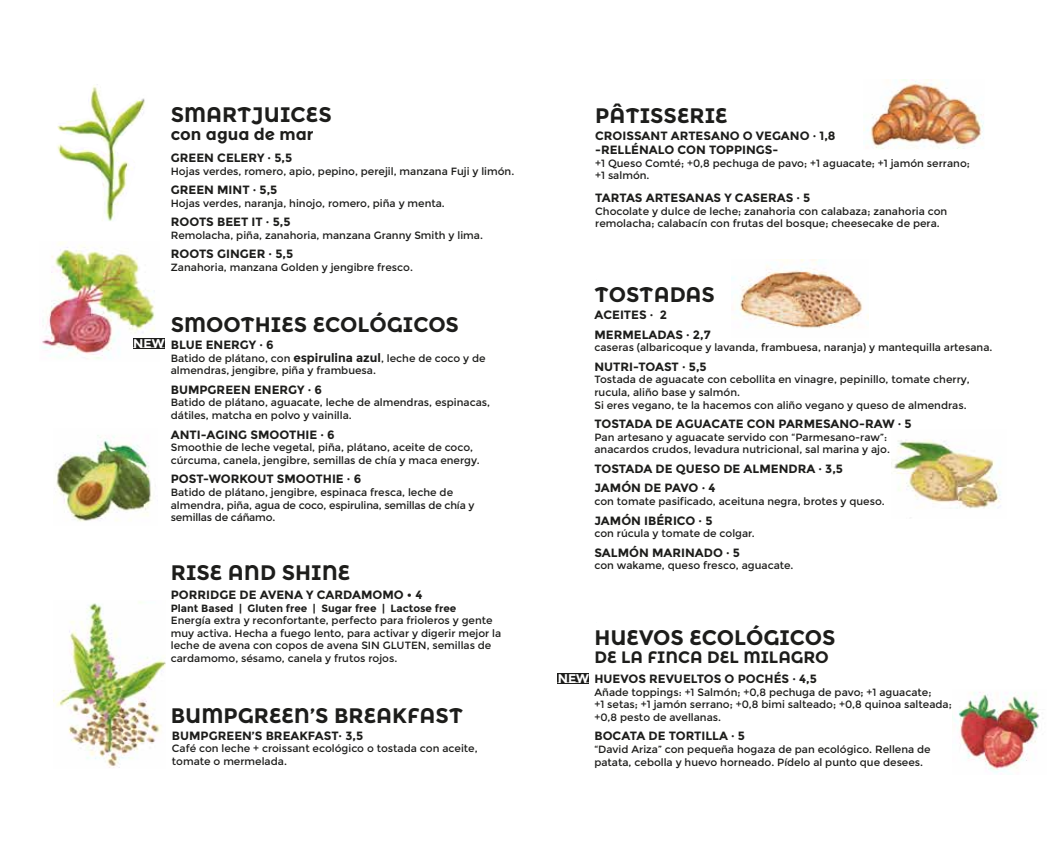
<style>
.page{position:relative;width:1063px;height:851px;background:#fff}
.page>*{position:absolute;margin:0;border:0;box-sizing:border-box;transform-origin:0 0}
.t1{font:700 21px "Montserrat Alternates";color:#1d1d1b}
.t2{font:700 16.5px "Montserrat Alternates";color:#1d1d1b}
.t3{font:700 12.6px "Montserrat Subrayada";color:#fff}
.t4{font:700 12px/19.5px "Montserrat";color:#1d1d1b}
.t5{font:10.5px/12.6px "Montserrat";color:#1d1d1b}
.t6{font:700 10.5px "Montserrat";color:#1d1d1b}
.s1{font-weight:700;font-size:12px}
.s2{font-family:"Montserrat Subrayada";font-size:12.6px;color:#fff}
</style>
<div class="page">
<img style="left:42px;top:242px;width:113px;height:117px">
<img style="left:891px;top:439px;width:110px;height:79px">
<img style="left:56px;top:435px;width:96px;height:87px">
<img style="left:57px;top:84px;width:88px;height:137px">
<img style="left:54px;top:601px;width:111px;height:167px">
<img style="left:863px;top:80px;width:121px;height:69px">
<img style="left:732px;top:259px;width:137px;height:70px">
<img style="left:952px;top:692px;width:88px;height:82px">
<div style="left:133px;top:338px;width:32px;height:11px;background:#1d1d1b"></div>
<div style="left:558px;top:673px;width:31px;height:10px;background:#1d1d1b"></div>
<h1 class="t1" style="left:171px;top:102px;width:162px">SMARTJUICES</h1>
<h1 class="t1" style="left:595px;top:103px;width:134px">PÂTISSERIE</h1>
<h2 class="t2" style="left:171px;top:124px;width:144px">con agua de mar</h2>
<p class="t4" style="left:595px;top:128px;width:242px;line-height:14.4px">CROISSANT ARTESANO O VEGANO · 1,8 -RELLÉNALO CON TOPPINGS-</p>
<p class="t5" style="left:595px;top:157px;width:376px">+1 Queso Comté; +0,8 pechuga de pavo; +1 aguacate; +1 jamón serrano; +1 salmón.</p>
<p class="t4" style="left:595px;top:188px;width:217px">TARTAS ARTESANAS Y CASERAS · 5</p>
<p class="t5" style="left:595px;top:204px;width:354px">Chocolate y dulce de leche; zanahoria con calabaza; zanahoria con remolacha; calabacín con frutas del bosque; cheesecake de pera.</p>
<p class="t4" style="left:171px;top:148px;width:123px">GREEN CELERY · 5,5</p>
<p class="t5" style="left:171px;top:165px;width:345px">Hojas verdes, romero, apio, pepino, perejil, manzana Fuji y limón.</p>
<p class="t4" style="left:171px;top:180px;width:108px">GREEN MINT · 5,5</p>
<p class="t5" style="left:171px;top:197px;width:276px">Hojas verdes, naranja, hinojo, romero, piña y menta.</p>
<p class="t4" style="left:171px;top:212px;width:121px">ROOTS BEET IT · 5,5</p>
<p class="t5" style="left:171px;top:229px;width:314px">Remolacha, piña, zanahoria, manzana Granny Smith y lima.</p>
<p class="t4" style="left:171px;top:244px;width:124px">ROOTS GINGER · 5,5</p>
<p class="t5" style="left:171px;top:261px;width:244px">Zanahoria, manzana Golden y jengibre fresco.</p>
<h1 class="t1" style="left:171px;top:312px;width:290px">SMOOTHIES ECOLÓGICOS</h1>
<p class="t3" style="left:133px;top:336px;width:33px">NEW</p>
<p class="t4" style="left:171px;top:335px;width:104px">BLUE ENERGY · 6</p>
<p class="t5" style="left:171px;top:352px;width:316px">Batido de plátano, con <span class="s1">espirulina azul</span>, leche de coco y de almendras, jengibre, piña y frambuesa.</p>
<p class="t4" style="left:171px;top:380px;width:153px">BUMPGREEN ENERGY · 6</p>
<p class="t5" style="left:171px;top:396px;width:321px">Batido de plátano, aguacate, leche de almendras, espinacas, dátiles, matcha en polvo y vainilla.</p>
<p class="t4" style="left:171px;top:424px;width:165px">ANTI-AGING SMOOTHIE · 6</p>
<p class="t5" style="left:171px;top:441px;width:310px">Smoothie de leche vegetal, piña, plátano, aceite de coco, cúrcuma, canela, jengibre, semillas de chía y maca energy.</p>
<p class="t4" style="left:171px;top:469px;width:192px">POST-WORKOUT SMOOTHIE · 6</p>
<p class="t5" style="left:171px;top:486px;width:305px">Batido de plátano, jengibre, espinaca fresca, leche de almendra, piña, agua de coco, espirulina, semillas de chía y semillas de cáñamo.</p>
<h1 class="t1" style="left:171px;top:560px;width:181px">RISE AND SHINE</h1>
<p class="t4" style="left:171px;top:585px;width:253px">PORRIDGE DE AVENA Y CARDAMOMO • 4</p>
<p class="t6" style="left:171px;top:601px;width:287px">Plant Based | Gluten free | Sugar free | Lactose free</p>
<p class="t5" style="left:171px;top:614px;width:332px">Energía extra y reconfortante, perfecto para frioleros y gente muy activa. Hecha a fuego lento, para activar y digerir mejor la leche de avena con copos de avena SIN GLUTEN, semillas de cardamomo, sésamo, canela y frutos rojos.</p>
<h1 class="t1" style="left:171px;top:703px;width:294px">BUMPGREEN’S BREAKFAST</h1>
<p class="t4" style="left:172px;top:725px;width:193px">BUMPGREEN’S BREAKFAST· 3,5</p>
<p class="t5" style="left:172px;top:742px;width:307px">Café con leche + croissant ecológico o tostada con aceite, tomate o mermelada.</p>
<h1 class="t1" style="left:594px;top:281px;width:122px">TOSTADAS</h1>
<p class="t4" style="left:594px;top:305px;width:118px">ACEITES · 2<br>MERMELADAS · 2,7</p>
<p class="t5" style="left:594px;top:341px;width:400px">caseras (albaricoque y lavanda, frambuesa, naranja) y mantequilla artesana.</p>
<p class="t4" style="left:594px;top:357px;width:114px">NUTRI-TOAST · 5,5</p>
<p class="t5" style="left:594px;top:373px;width:377px">Tostada de aguacate con cebollita en vinagre, pepinillo, tomate cherry, rucula, aliño base y salmón.<br>Si eres vegano, te la hacemos con aliño vegano y queso de almendras.</p>
<p class="t4" style="left:594px;top:414px;width:319px">TOSTADA DE AGUACATE CON PARMESANO-RAW · 5</p>
<p class="t5" style="left:594px;top:431px;width:297px">Pan artesano y aguacate servido con “Parmesano-raw”: anacardos crudos, levadura nutricional, sal marina y ajo.</p>
<p class="t4" style="left:594px;top:459px;width:250px">TOSTADA DE QUESO DE ALMENDRA · 3,5<br>JAMÓN DE PAVO · 4</p>
<p class="t5" style="left:594px;top:495px;width:292px">con tomate pasificado, aceituna negra, brotes y queso.</p>
<p class="t4" style="left:594px;top:510px;width:120px">JAMÓN IBÉRICO · 5</p>
<p class="t5" style="left:594px;top:527px;width:162px">con rúcula y tomate de colgar.</p>
<p class="t4" style="left:594px;top:542px;width:147px">SALMÓN MARINADO · 5</p>
<p class="t5" style="left:594px;top:559px;width:201px">con wakame, queso fresco, aguacate.</p>
<h1 class="t1" style="left:594px;top:624px;width:243px">HUEVOS ECOLÓGICOS</h1>
<h2 class="t2" style="left:594px;top:647px;width:236px">DE LA FINCA DEL MILAGRO</h2>
<p class="t4" style="left:558px;top:669px;width:261px"><span class="s2">NEW</span> HUEVOS REVUELTOS O POCHÉS · 4,5</p>
<p class="t5" style="left:594px;top:685px;width:359px">Añade toppings: +1 Salmón; +0,8 pechuga de pavo; +1 aguacate;<br>+1 setas; +1 jamón serrano; +0,8 bimi salteado; +0,8 quinoa salteada; +0,8 pesto de avellanas.</p>
<p class="t4" style="left:594px;top:726px;width:152px">BOCATA DE TORTILLA · 5</p>
<p class="t5" style="left:594px;top:743px;width:338px">“David Ariza” con pequeña hogaza de pan ecológico. Rellena de patata, cebolla y huevo horneado. Pídelo al punto que desees.</p>
</div>
